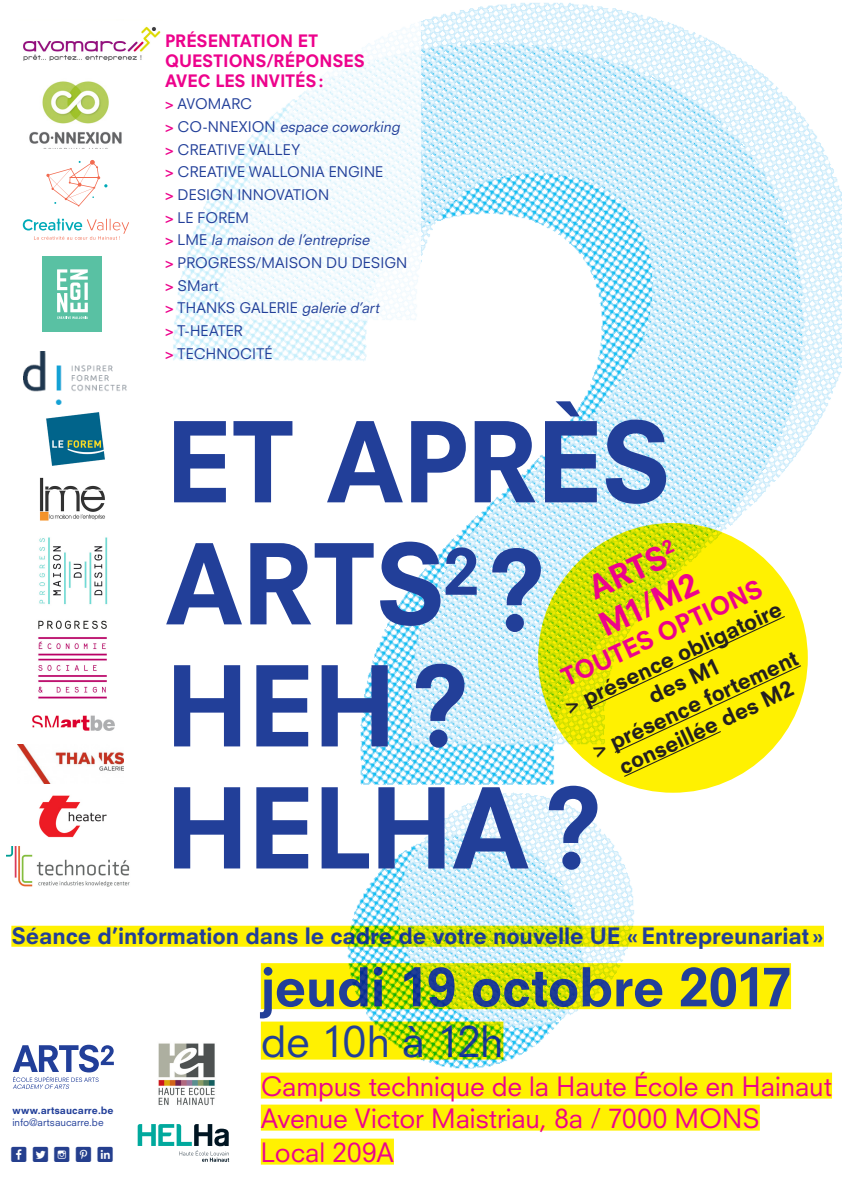
<style>
.page{position:relative;width:842px;height:1191px;background:#fff}
.page>*{position:absolute;margin:0;border:0;box-sizing:border-box;transform-origin:0 0}
.t1{font:800 108px "Neuzeit SLT Std";letter-spacing:-.015em;color:#223f99}
.t2{font:800 52px "Neuzeit SLT Std";letter-spacing:-.01em;color:#223f99}
.t3{font:42px "Neuzeit SLT Std";letter-spacing:-.02em;color:#223f99}
.t4{font:800 31.5px "Neuzeit SLT Std";color:#ed028c}
.t5{font:26px/33px "Neuzeit SLT Std";letter-spacing:-.005em;color:#ed028c}
.t6{font:800 24.4px "Neuzeit SLT Std";color:#ed028c}
.t7{font:800 22px "Neuzeit SLT Std";letter-spacing:-.005em;color:#223f99}
.t8{font:22px "Social Shapes";color:#253f8e}
.t9{font:800 21.4px "Neuzeit SLT Std";color:#231f20}
.t10{font:800 16.7px "Neuzeit SLT Std";color:#ed028c}
.t11{font:14.3px "Neuzeit SLT Std";letter-spacing:.005em;color:#223f99}
.t12{font:italic 14.3px "Neuzeit SLT Std";color:#223f99}
.t13{font:10px "Neuzeit SLT Std";color:#223f99}
.t14{font:800 10px "Neuzeit SLT Std";letter-spacing:.01em;color:#223f99}
.s1{font-weight:800;color:#ed028c}
.s2{font-weight:800;font-style:normal;color:#ed028c}
.s3{font-style:normal}
.s4{font-style:italic}
</style>
<div class="page">
<img style="left:91px;top:3px;width:751px;height:1084px">
<svg style="left:163px;top:3px;width:258px;height:374px"></svg>
<svg style="left:538px;top:523px;width:270px;height:269px;background:#e3e701"></svg>
<svg style="left:586px;top:615px;width:216px;height:163px;background:#f7ed0f"></svg>
<svg style="left:11px;top:925px;width:813px;height:21px;background:#ebeb09"></svg>
<svg style="left:261px;top:963px;width:530px;height:46px;background:#e2e701"></svg>
<svg style="left:261px;top:1021px;width:242px;height:38px;background:#d5e404"></svg>
<div style="left:261px;top:1072px;width:571px;height:26px;background:#fff101"></div>
<div style="left:261px;top:1104px;width:499px;height:26px;background:#fff101"></div>
<div style="left:261px;top:1138px;width:133px;height:26px;background:#fff101"></div>
<svg style="left:13px;top:1044px;width:101px;height:45px"></svg>
<img style="left:150px;top:1038px;width:72px;height:68px">
<svg style="left:138px;top:1124px;width:91px;height:37px"></svg>
<img style="left:23px;top:19px;width:140px;height:48px">
<img style="left:29px;top:79px;width:96px;height:69px">
<svg style="left:46px;top:160px;width:61px;height:46px"></svg>
<svg style="left:23px;top:219px;width:106px;height:21px"></svg>
<div style="left:43px;top:256px;width:59px;height:76px;background:#59c1a3"></div>
<svg style="left:57px;top:269px;width:31px;height:50px"></svg>
<img style="left:24px;top:348px;width:103px;height:58px">
<img style="left:46px;top:411px;width:60px;height:56px">
<img style="left:40px;top:476px;width:66px;height:45px">
<img style="left:38px;top:607px;width:83px;height:105px">
<img style="left:39px;top:534px;width:71px;height:73px">
<img style="left:32px;top:703px;width:86px;height:40px">
<img style="left:17px;top:745px;width:107px;height:38px">
<img style="left:39px;top:794px;width:68px;height:45px">
<img style="left:7px;top:846px;width:126px;height:42px">
<p class="t10" style="left:165px;top:30px;width:155px">PRÉSENTATION ET</p>
<p class="t10" style="left:165px;top:50px;width:201px">QUESTIONS/RÉPONSES</p>
<p class="t10" style="left:165px;top:70px;width:160px">AVEC LES INVITÉS:</p>
<p class="t11" style="left:165px;top:95px;width:89px"><span class="s1">&gt;</span> AVOMARC</p>
<p class="t12" style="left:165px;top:118px;width:239px"><span class="s2">&gt;</span> <span class="s3">C O - N N E X I O N</span> espace coworking</p>
<p class="t11" style="left:165px;top:141px;width:136px"><span class="s1">&gt;</span> CREATIVE VALLEY</p>
<p class="t11" style="left:165px;top:163px;width:220px"><span class="s1">&gt;</span> CREATIVE WALLONIA ENGINE</p>
<p class="t11" style="left:165px;top:186px;width:166px"><span class="s1">&gt;</span> DESIGN INNOVATION</p>
<p class="t11" style="left:165px;top:209px;width:85px"><span class="s1">&gt;</span> LE FOREM</p>
<p class="t12" style="left:165px;top:231px;width:209px"><span class="s2">&gt;</span> <span class="s3">L M E</span> la maison de l’entreprise</p>
<p class="t11" style="left:165px;top:254px;width:244px"><span class="s1">&gt;</span> PROGRESS/MAISON DU DESIGN</p>
<p class="t11" style="left:165px;top:277px;width:55px"><span class="s1">&gt;</span> SMart</p>
<p class="t11" style="left:165px;top:299px;width:219px"><span class="s1">&gt;</span> THANKS GALERIE <span class="s4">galerie d’art</span></p>
<p class="t11" style="left:165px;top:322px;width:79px"><span class="s1">&gt;</span> T-HEATER</p>
<p class="t11" style="left:165px;top:345px;width:109px"><span class="s1">&gt;</span> TECHNOCITÉ</p>
<p class="t1" style="left:165px;top:396px;width:508px">ET APRÈS</p>
<p class="t1" style="left:165px;top:518px;width:383px">ARTS<sup>2</sup>?</p>
<p class="t1" style="left:165px;top:640px;width:307px">HEH?</p>
<p class="t1" style="left:165px;top:762px;width:440px">HELHA?</p>
<p class="t4" style="left:582px;top:572px;width:95px;rotate:-25deg">ARTS<sup>2</sup></p>
<p class="t4" style="left:593px;top:609px;width:107px;rotate:-25deg">M1/M2</p>
<p class="t6" style="left:556px;top:665px;width:220px;rotate:-25deg">TOUTES OPTIONS</p>
<p class="t9" style="left:561px;top:695px;width:238px;rotate:-25deg">&gt; présence obligatoire</p>
<p class="t9" style="left:588px;top:739px;width:225px;rotate:-25deg">&gt; présence fortement</p>
<p class="t9" style="left:644px;top:685px;width:78px;rotate:-25deg">des M1</p>
<p class="t9" style="left:614px;top:755px;width:191px;rotate:-25deg">conseillée des M2</p>
<h3 class="t7" style="left:11px;top:922px;width:814px">Séance d’information dans le cadre de votre nouvelle UE «Entrepreunariat»</h3>
<h2 class="t2" style="left:261px;top:955px;width:532px">jeudi 19 octobre 2017</h2>
<h3 class="t3" style="left:261px;top:1015px;width:244px">de 10h à 12h</h3>
<h3 class="t5" style="left:261px;top:1069px;width:573px">Campus technique de la Haute École en Hainaut<br>Avenue Victor Maistriau, 8a / 7000 MONS<br>Local 209A</h3>
<p class="t14" style="left:12px;top:1104px;width:103px">www.artsaucarre.be</p>
<p class="t13" style="left:12px;top:1116px;width:93px">info@artsaucarre.be</p>
<p class="t8" style="left:11px;top:1141px;width:104px">M N P Q S</p>
</div>
